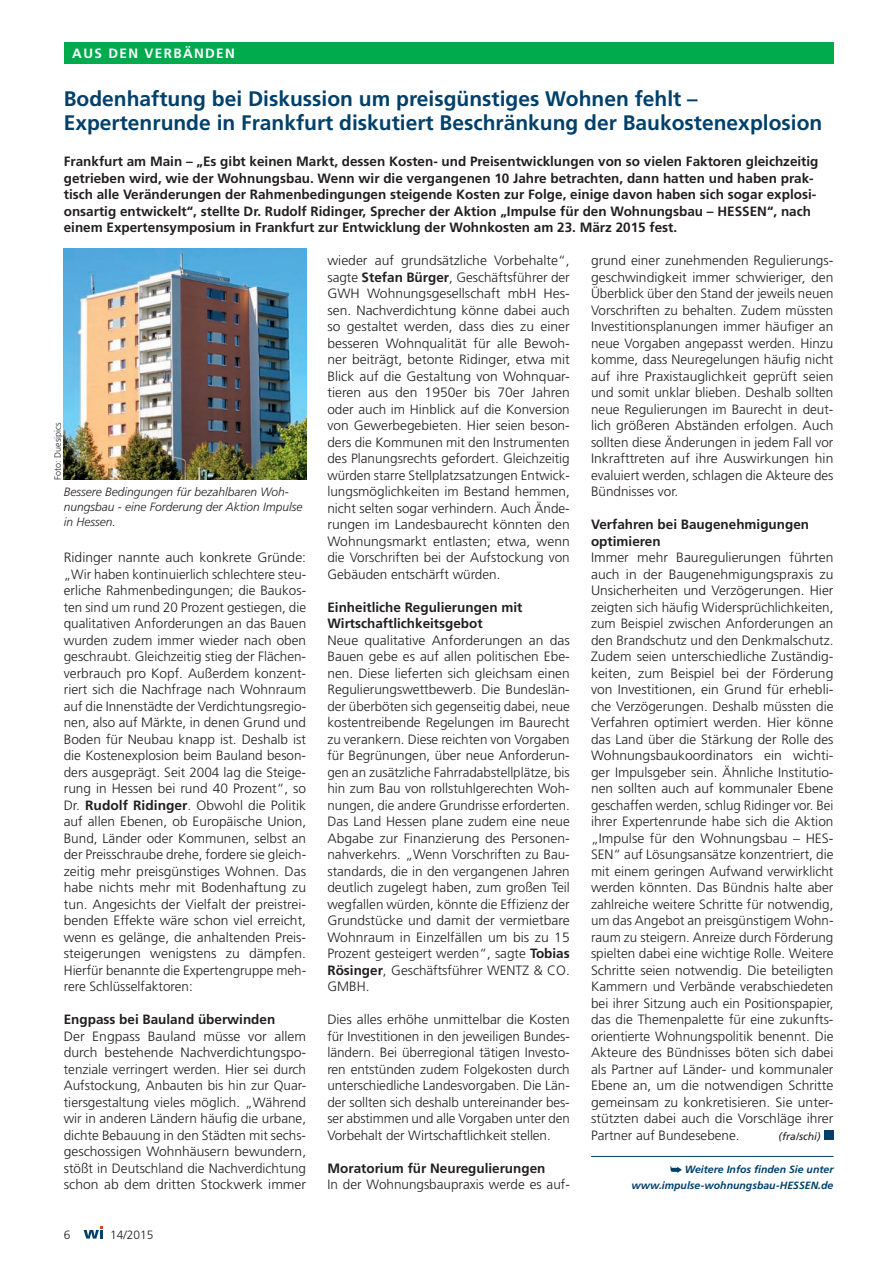
<style>
.page{position:relative;width:893px;height:1263px;background:#fff}
.page>*{position:absolute;margin:0;border:0;box-sizing:border-box;transform-origin:0 0}
.t1{font:700 21px/24px "Frutiger";color:#00406a}
.t2{font:300 13.5px/16.5px "Frutiger";color:#231f20;text-align:justify}
.t3{font:700 13.5px/16.5px "Frutiger";color:#231f20}
.t4{font:700 13.5px "Frutiger";letter-spacing:.1em;color:#fff}
.t5{font:italic 300 12px/15px "Frutiger";color:#231f20}
.t6{font:300 12px "Frutiger";color:#231f20}
.t7{font:italic 700 10.5px/16.5px "Frutiger";color:#00406a;text-align:right}
.t8{font:italic 10.5px "Frutiger";color:#231f20}
.t9{font:300 9px "Frutiger";color:#231f20}
.s1{font-weight:700}
</style>
<div class="page">
<div style="left:64px;top:43px;width:769px;height:21px;background:#00ab4d"></div>
<hr style="left:591px;top:1156px;width:242px;height:1px;background:#00406a">
<div style="left:824px;top:1130px;width:9px;height:10px;background:#00406a"></div>
<svg style="left:670px;top:1166px;width:12px;height:7px"></svg>
<img style="left:64px;top:249px;width:242px;height:231px">
<svg style="left:84px;top:1226px;width:19px;height:12px"></svg>
<p class="t4" style="left:72px;top:46px;width:164px">AUS DEN VERBÄNDEN</p>
<h1 class="t1" style="left:64px;top:86px;width:760px">Bodenhaftung bei Diskussion um preisgünstiges Wohnen fehlt –<br>Expertenrunde in Frankfurt diskutiert Beschränkung der Baukostenexplosion</h1>
<p class="t3" style="left:64px;top:153px;width:756px">Frankfurt am Main – „Es gibt keinen Markt, dessen Kosten- und Preisentwicklungen von so vielen Faktoren gleichzeitig getrieben wird, wie der Wohnungsbau. Wenn wir die vergangenen 10 Jahre betrachten, dann hatten und haben prak&shy;tisch alle Veränderungen der Rahmenbedingungen steigende Kosten zur Folge, einige davon haben sich sogar explosi&shy;onsartig entwickelt“, stellte Dr. Rudolf Ridinger, Sprecher der Aktion „Impulse für den Wohnungsbau – HESSEN“, nach einem Expertensymposium in Frankfurt zur Entwicklung der Wohnkosten am 23. März 2015 fest.</p>
<p class="t9" style="left:52px;top:480px;width:59px;rotate:-90deg">Foto: Duesipics</p>
<p class="t5" style="left:64px;top:484px;width:240px">Bessere Bedingungen für bezahlbaren Woh&shy;nungsbau - eine Forderung der Aktion Impulse in Hessen.</p>
<p class="t2" style="left:64px;top:550px;width:244px">Ridinger nannte auch konkrete Gründe: „Wir haben kontinuierlich schlechtere steu&shy;erliche Rahmenbedingungen; die Baukos&shy;ten sind um rund 20 Prozent gestiegen, die qualitativen Anforderungen an das Bauen wurden zudem immer wieder nach oben geschraubt. Gleichzeitig stieg der Flächen&shy;verbrauch pro Kopf. Außerdem konzent&shy;riert sich die Nachfrage nach Wohnraum auf die Innenstädte der Verdichtungsregio&shy;nen, also auf Märkte, in denen Grund und Boden für Neubau knapp ist. Deshalb ist die Kostenexplosion beim Bauland beson&shy;ders ausgeprägt. Seit 2004 lag die Steige&shy;rung in Hessen bei rund 40 Prozent“, so Dr. <span class="s1">Rudolf Ridinger</span>. Obwohl die Politik auf allen Ebenen, ob Europäische Union, Bund, Länder oder Kommunen, selbst an der Preisschraube drehe, fordere sie gleich&shy;zeitig mehr preisgünstiges Wohnen. Das habe nichts mehr mit Bodenhaftung zu tun. Angesichts der Vielfalt der preistrei&shy;benden Effekte wäre schon viel erreicht, wenn es gelänge, die anhaltenden Preis&shy;steigerungen wenigstens zu dämpfen.<br>Hierfür benannte die Expertengruppe meh&shy;rere Schlüsselfaktoren:</p>
<p class="t3" style="left:64px;top:1011px;width:213px">Engpass bei Bauland überwinden</p>
<p class="t2" style="left:64px;top:1028px;width:244px">Der Engpass Bauland müsse vor allem durch bestehende Nachverdichtungspo&shy;tenziale verringert werden. Hier sei durch Aufstockung, Anbauten bis hin zur Quar&shy;tiersgestaltung vieles möglich. „Während wir in anderen Ländern häufig die urbane, dichte Bebauung in den Städten mit sechs&shy;geschossigen Wohnhäusern bewundern, stößt in Deutschland die Nachverdichtung schon ab dem dritten Stockwerk immer</p>
<p class="t6" style="left:64px;top:1227px;width:8px">6</p>
<p class="t6" style="left:110px;top:1227px;width:45px">14/2015</p>
<p class="t2" style="left:327px;top:253px;width:244px">wieder auf grundsätzliche Vorbehalte“, sagte <span class="s1">Stefan Bürger</span>, Geschäftsführer der GWH Wohnungsgesellschaft mbH Hes&shy;sen. Nachverdichtung könne dabei auch so gestaltet werden, dass dies zu einer besseren Wohnqualität für alle Bewoh&shy;ner beiträgt, betonte Ridinger, etwa mit Blick auf die Gestaltung von Wohnquar&shy;tieren aus den 1950er bis 70er Jahren oder auch im Hinblick auf die Konversion von Gewerbegebieten. Hier seien beson&shy;ders die Kommunen mit den Instrumenten des Planungsrechts gefordert. Gleichzeitig würden starre Stellplatzsatzungen Entwick&shy;lungsmöglichkeiten im Bestand hemmen, nicht selten sogar verhindern. Auch Ände&shy;rungen im Landesbaurecht könnten den Wohnungsmarkt entlasten; etwa, wenn die Vorschriften bei der Aufstockung von Gebäuden entschärft würden.</p>
<p class="t3" style="left:327px;top:599px;width:197px">Einheitliche Regulierungen mit<br>Wirtschaftlichkeitsgebot</p>
<p class="t2" style="left:327px;top:632px;width:244px">Neue qualitative Anforderungen an das Bauen gebe es auf allen politischen Ebe&shy;nen. Diese lieferten sich gleichsam einen Regulierungswettbewerb. Die Bundeslän&shy;der überböten sich gegenseitig dabei, neue kostentreibende Regelungen im Baurecht zu verankern. Diese reichten von Vorgaben für Begrünungen, über neue Anforderun&shy;gen an zusätzliche Fahrradabstellplätze, bis hin zum Bau von rollstuhlgerechten Woh&shy;nungen, die andere Grundrisse erforderten.<br>Das Land Hessen plane zudem eine neue Abgabe zur Finanzierung des Personen&shy;nahverkehrs. „Wenn Vorschriften zu Bau&shy;standards, die in den vergangenen Jahren deutlich zugelegt haben, zum großen Teil wegfallen würden, könnte die Effizienz der Grundstücke und damit der vermietbare Wohnraum in Einzelfällen um bis zu 15<br>Prozent gesteigert werden“, sagte <span class="s1">Tobias Rösinger</span>, Geschäftsführer WENTZ &amp; CO.<br>GMBH.</p>
<p class="t2" style="left:327px;top:1012px;width:244px">Dies alles erhöhe unmittelbar die Kosten für Investitionen in den jeweiligen Bundes&shy;ländern. Bei überregional tätigen Investo&shy;ren entstünden zudem Folgekosten durch unterschiedliche Landesvorgaben. Die Län&shy;der sollten sich deshalb untereinander bes&shy;ser abstimmen und alle Vorgaben unter den Vorbehalt der Wirtschaftlichkeit stellen.</p>
<p class="t3" style="left:327px;top:1160px;width:220px">Moratorium für Neuregulierungen</p>
<p class="t2" style="left:327px;top:1177px;width:244px">In der Wohnungsbaupraxis werde es auf-</p>
<p class="t2" style="left:591px;top:253px;width:244px">grund einer zunehmenden Regulierungs&shy;geschwindigkeit immer schwieriger, den Überblick über den Stand der jeweils neuen Vorschriften zu behalten. Zudem müssten Investitionsplanungen immer häufiger an neue Vorgaben angepasst werden. Hinzu komme, dass Neuregelungen häufig nicht auf ihre Praxistauglichkeit geprüft seien und somit unklar blieben. Deshalb sollten neue Regulierungen im Baurecht in deut&shy;lich größeren Abständen erfolgen. Auch sollten diese Änderungen in jedem Fall vor Inkrafttreten auf ihre Auswirkungen hin evaluiert werden, schlagen die Akteure des Bündnisses vor.</p>
<p class="t3" style="left:591px;top:516px;width:220px">Verfahren bei Baugenehmigungen optimieren</p>
<p class="t2" style="left:591px;top:550px;width:244px">Immer mehr Bauregulierungen führten auch in der Baugenehmigungspraxis zu Unsicherheiten und Verzögerungen. Hier zeigten sich häufig Widersprüchlichkeiten, zum Beispiel zwischen Anforderungen an den Brandschutz und den Denkmalschutz.<br>Zudem seien unterschiedliche Zuständig&shy;keiten, zum Beispiel bei der Förderung von Investitionen, ein Grund für erhebli&shy;che Verzögerungen. Deshalb müssten die Verfahren optimiert werden. Hier könne das Land über die Stärkung der Rolle des Wohnungsbaukoordinators ein wichti&shy;ger Impulsgeber sein. Ähnliche Institutio&shy;nen sollten auch auf kommunaler Ebene geschaffen werden, schlug Ridinger vor. Bei ihrer Expertenrunde habe sich die Aktion „Impulse für den Wohnungsbau – HES-SEN“ auf Lösungsansätze konzentriert, die mit einem geringen Aufwand verwirklicht werden könnten. Das Bündnis halte aber zahlreiche weitere Schritte für notwendig, um das Angebot an preisgünstigem Wohn&shy;raum zu steigern. Anreize durch Förderung spielten dabei eine wichtige Rolle. Weitere Schritte seien notwendig. Die beteiligten Kammern und Verbände verabschiedeten bei ihrer Sitzung auch ein Positionspapier, das die Themenpalette für eine zukunfts&shy;orientierte Wohnungspolitik benennt. Die Akteure des Bündnisses böten sich dabei als Partner auf Länder- und kommunaler Ebene an, um die notwendigen Schritte gemeinsam zu konkretisieren. Sie unter&shy;stützten dabei auch die Vorschläge ihrer Partner auf Bundesebene.</p>
<p class="t8" style="left:779px;top:1130px;width:44px">(fra/schi)</p>
<p class="t7" style="left:632px;top:1161px;width:203px">Weitere Infos finden Sie unter www.impulse-wohnungsbau-HESSEN.de</p>
</div>
